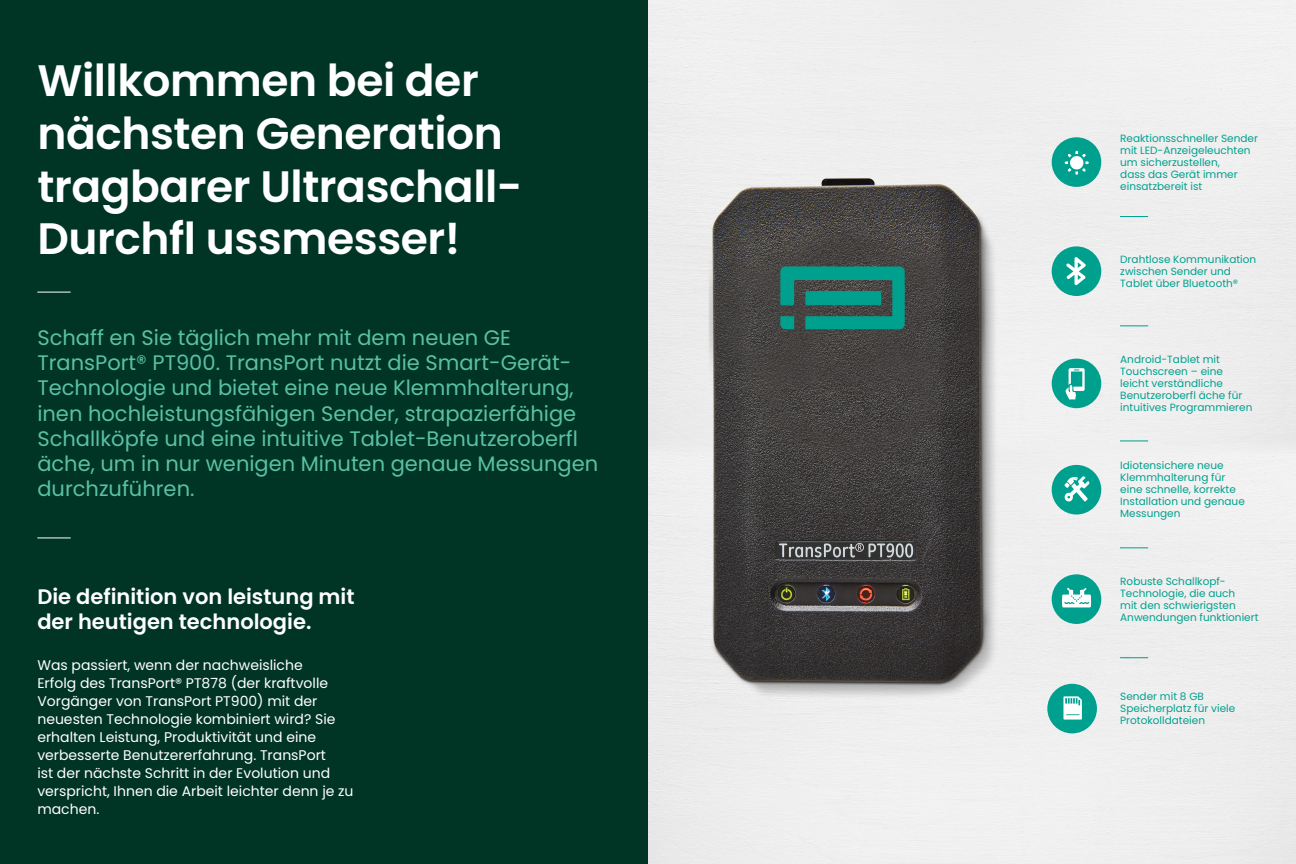
<style>
.page{position:relative;width:1296px;height:864px;background:#fff}
.page>*{position:absolute;margin:0;border:0;box-sizing:border-box;transform-origin:0 0}
.t1{font:600 44px/52.8px "Poppins";letter-spacing:-.01em;color:#fff}
.t2{font:21px/25.2px "Poppins";color:#5bc1a3}
.t3{font:600 21px/25.2px "Poppins";color:#fff}
.t4{font:14px/18px "Poppins";color:#fff}
.t5{font:10.5px/12px "Poppins";color:#00a08e}
</style>
<div class="page">
<div style="left:0;top:0;width:648px;height:864px;background:#003525"></div>
<img style="left:648px;top:0;width:648px;height:864px">
<hr style="left:37px;top:292px;width:34px;height:1px;background:#fff">
<hr style="left:37px;top:537px;width:34px;height:1px;background:#fff">
<div style="left:1052px;top:246px;width:49px;height:50px;background:#00a08e;border-radius:50%"></div>
<div style="left:1047px;top:684px;width:50px;height:49px;background:#00a08e;border-radius:50%"></div>
<div style="left:1052px;top:465px;width:49px;height:50px;background:#00a08e;border-radius:50%"></div>
<div style="left:1052px;top:574px;width:49px;height:50px;background:#00a08e;border-radius:50%"></div>
<svg style="left:1066px;top:257px;width:20px;height:28px"></svg>
<svg style="left:1064px;top:476px;width:25px;height:26px"></svg>
<div style="left:1052px;top:359px;width:49px;height:49px;background:#00a08e;border-radius:50%"></div>
<div style="left:1052px;top:137px;width:49px;height:50px;background:#00a08e;border-radius:50%"></div>
<svg style="left:1065px;top:368px;width:20px;height:32px"></svg>
<svg style="left:1065px;top:151px;width:24px;height:24px"></svg>
<svg style="left:1120px;top:216px;width:28px;height:1px"></svg>
<svg style="left:1120px;top:325px;width:28px;height:1px"></svg>
<svg style="left:1120px;top:440px;width:28px;height:1px"></svg>
<svg style="left:1120px;top:547px;width:28px;height:1px"></svg>
<svg style="left:1120px;top:657px;width:28px;height:1px"></svg>
<svg style="left:1063px;top:696px;width:19px;height:24px"></svg>
<svg style="left:1062px;top:588px;width:29px;height:19px"></svg>
<h1 class="t1" style="left:37px;top:54px;width:487px">Willkommen bei der nächsten Generation tragbarer Ultraschall-<br>Durchfl ussmesser!</h1>
<p class="t2" style="left:37px;top:325px;width:562px">Schaff en Sie täglich mehr mit dem neuen GE TransPort® PT900. TransPort nutzt die Smart-Gerät-Technologie und bietet eine neue Klemmhalterung, inen hochleistungsfähigen Sender, strapazierfähige Schallköpfe und eine intuitive Tablet-Benutzeroberfl äche, um in nur wenigen Minuten genaue Messungen durchzuführen.</p>
<h2 class="t3" style="left:37px;top:584px;width:319px">Die definition von leistung mit der heutigen technologie.</h2>
<p class="t4" style="left:37px;top:656px;width:318px">Was passiert, wenn der nachweisliche<br>Erfolg des TransPort® PT878 (der kraftvolle Vorgänger von TransPort PT900) mit der neuesten Technologie kombiniert wird? Sie erhalten Leistung, Produktivität und eine verbesserte Benutzererfahrung. TransPort<br>ist der nächste Schritt in der Evolution und verspricht, Ihnen die Arbeit leichter denn je zu machen.</p>
<p class="t5" style="left:1120px;top:132px;width:139px">Reaktionsschneller Sender mit LED-Anzeigeleuchten um sicherzustellen,<br>dass das Gerät immer einsatzbereit ist</p>
<p class="t5" style="left:1120px;top:253px;width:138px">Drahtlose Kommunikation zwischen Sender und<br>Tablet über Bluetooth®</p>
<p class="t5" style="left:1120px;top:353px;width:134px">Android-Tablet mit<br>Touchscreen – eine leicht verständliche<br>Benutzeroberfl äche für intuitives Programmieren</p>
<p class="t5" style="left:1120px;top:460px;width:126px">Idiotensichere neue<br>Klemmhalterung für eine schnelle, korrekte<br>Installation und genaue<br>Messungen</p>
<p class="t5" style="left:1120px;top:575px;width:140px">Robuste Schallkopf-<br>Technologie, die auch<br>mit den schwierigsten<br>Anwendungen funktioniert</p>
<p class="t5" style="left:1120px;top:690px;width:117px">Sender mit 8 GB<br>Speicherplatz für viele<br>Protokolldateien</p>
</div>
